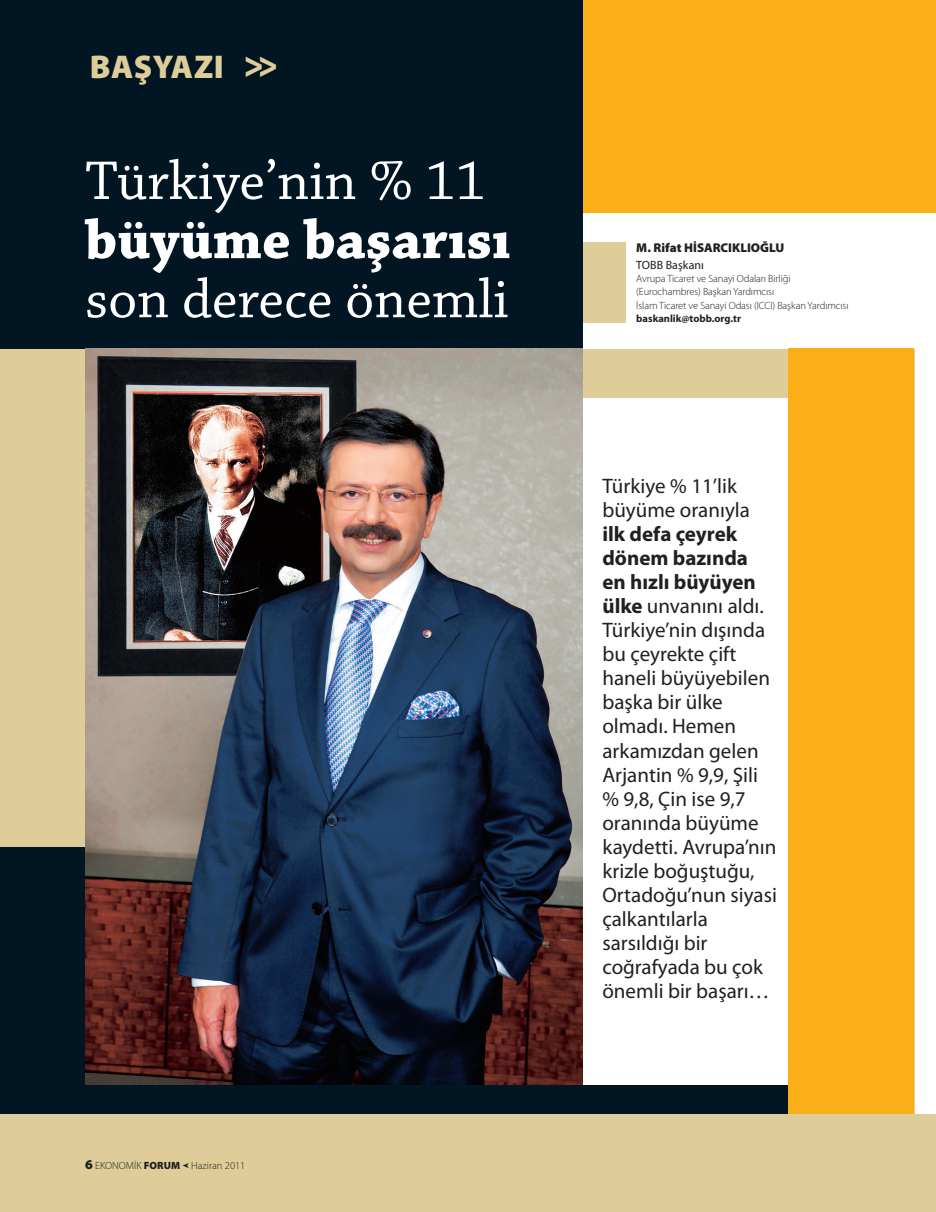
<style>
.page{position:relative;width:936px;height:1212px;background:#fff}
.page>*{position:absolute;margin:0;border:0;box-sizing:border-box;transform-origin:0 0}
.t1{font:57.45px "Chaparral Pro";color:#fff}
.t2{font:700 57.45px "Chaparral Pro";color:#fff}
.t3{font:900 33px "Myriad Pro";letter-spacing:.015em;color:#decd99}
.t4{font:21px/24px "Myriad Pro";color:#231f20}
.t5{font:900 12.75px "Myriad Pro";color:#231f20}
.t6{font:12px "Myriad Pro";color:#231f20}
.t7{font:300 10.5px/12.6px "Myriad Pro";letter-spacing:-.01em;color:#231f20}
.t8{font:700 10.5px "Myriad Pro";color:#231f20}
.s1{font-stretch:semi-expanded;font-size:38.25px}
.s2{font-weight:900;font-size:13.5px}
.s3{font-weight:900}
.s4{font-weight:700}
</style>
<div class="page">
<div style="left:0;top:349px;width:914px;height:769px;background:#decd99"></div>
<div style="left:583px;top:242px;width:42px;height:81px;background:#decd99"></div>
<div style="left:0;top:847px;width:787px;height:268px;background:#011622"></div>
<div style="left:583px;top:0;width:352px;height:213px;background:#faaf18"></div>
<div style="left:0;top:1114px;width:935px;height:98px;background:#decd99"></div>
<div style="left:787px;top:349px;width:126px;height:765px;background:#faaf18"></div>
<div style="left:583px;top:398px;width:204px;height:686px;background:#fff"></div>
<div style="left:0;top:0;width:583px;height:349px;background:#011622"></div>
<img style="left:85px;top:349px;width:498px;height:735px">
<h2 class="t3" style="left:90px;top:48px;width:189px">BAŞYAZI <span class="s1">&gt;&gt;</span></h2>
<h1 class="t1" style="left:85px;top:159px;width:402px">Türkiye’nin % 11</h1>
<h1 class="t2" style="left:85px;top:205px;width:427px">büyüme başarısı</h1>
<h1 class="t1" style="left:85px;top:277px;width:425px">son derece önemli</h1>
<p class="t7" style="left:85px;top:1160px;width:162px"><span class="s2">6</span> EKONOMİK <span class="s3">FORUM</span> ● Haziran 2011</p>
<p class="t5" style="left:636px;top:240px;width:150px">M. Ri fat HİSARCIKLIOĞLU</p>
<p class="t6" style="left:636px;top:260px;width:69px">TOBB Baş ka nı</p>
<p class="t7" style="left:636px;top:273px;width:156px">Avrupa Ticaret ve Sanayi Odaları Birliği (Eurochambres) Başkan Yardımcısı</p>
<p class="t7" style="left:636px;top:300px;width:214px">İslam Ticaret ve Sanayi Odası (ICCI) Başkan Yardımcısı</p>
<p class="t8" style="left:636px;top:314px;width:106px">baskanlik@tobb.org.tr</p>
<p class="t4" style="left:602px;top:476px;width:149px">Türkiye % 11’lik büyüme oranıyla</p>
<p class="t4" style="left:602px;top:524px;width:176px"><span class="s4">ilk defa çeyrek dönem bazında<br>en hızlı büyüyen ülke</span> unvanını aldı.<br>Türkiye’nin dışında bu çeyrekte çift haneli büyüyebilen başka bir ülke olmadı. Hemen arkamızdan gelen<br>Arjantin % 9,9, Şili % 9,8, Çin ise 9,7 oranında büyüme kaydetti. Avrupa’nın krizle boğuştuğu,<br>Ortadoğu’nun siyasi çalkantılarla sarsıldığı bir coğrafyada bu çok önemli bir başarı…</p>
</div>
